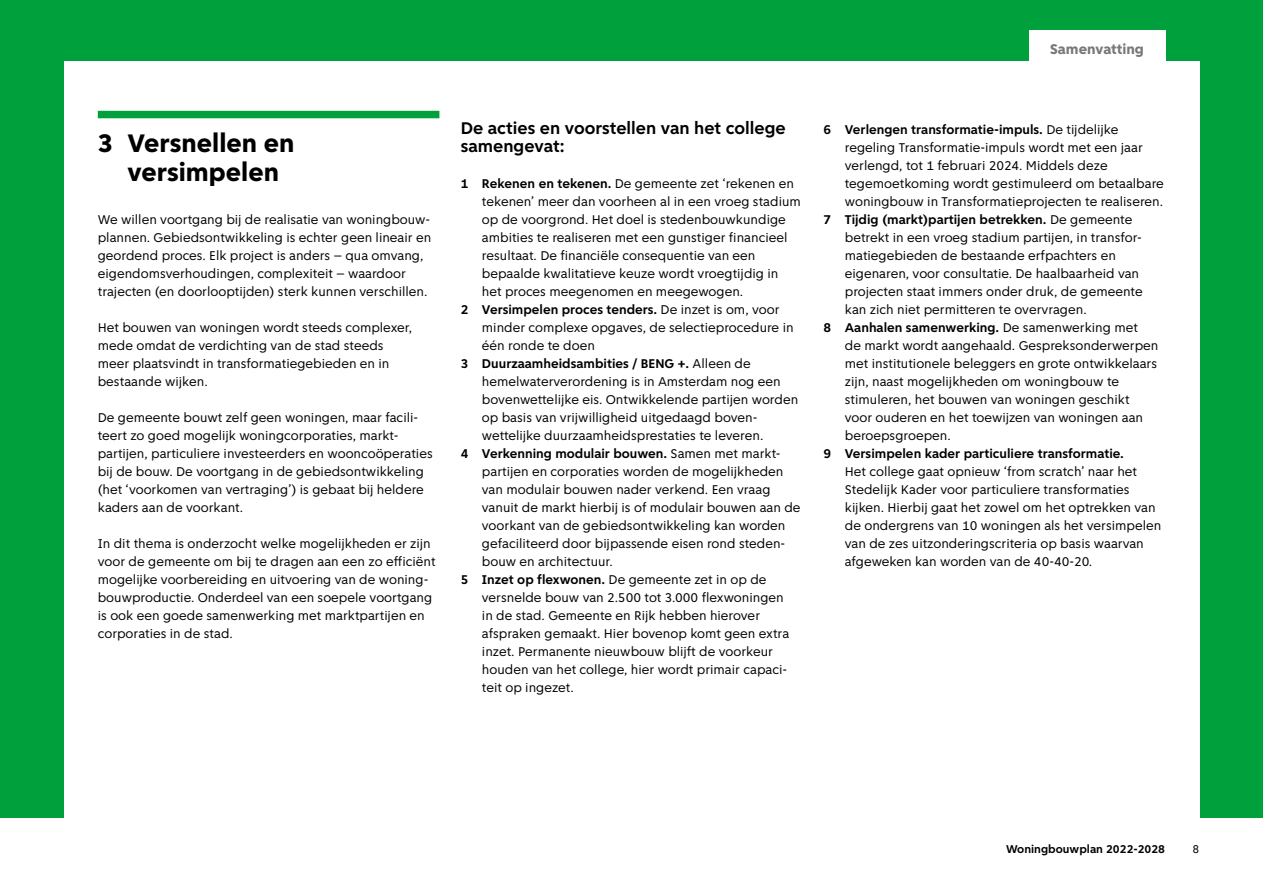
<style>
.page{position:relative;width:1263px;height:893px;background:#fff}
.page>*{position:absolute;margin:0;border:0;box-sizing:border-box;transform-origin:0 0}
.H2_Tussenkop_thema{font:800 27px/29.2px "Amsterdam Sans";color:#000;text-align:center}
.H3_Tussenkop_paragra{font:700 18px/18px "Amsterdam Sans";color:#000}
.t1{font:800 15px "Amsterdam Sans";color:#787878}
.P_Brood{font:13.5px/18px "Amsterdam Sans";color:#000}
.t2{font:700 12px "Amsterdam Sans";color:#000}
.t3{font:12px "Amsterdam Sans";color:#000}
.s1{font-weight:700}
</style>
<div class="page">
<div style="left:0;top:0;width:1263px;height:818px;background:#00a03c"></div>
<div style="left:64px;top:62px;width:1135px;height:774px;background:#fff"></div>
<div style="left:1029px;top:30px;width:136px;height:37px;background:#fff"></div>
<div style="left:98px;top:111px;width:341px;height:7px;background:#00a03c"></div>
<h2 class="H2_Tussenkop_thema" style="left:98px;top:129px;width:198px">3 Versnellen en versimpelen</h2>
<p class="P_Brood" style="left:98px;top:210px;width:335px">We willen voortgang bij de realisatie van woningbouw&shy;plannen. Gebiedsontwikkeling is echter geen lineair en geordend proces. Elk project is anders – qua omvang, eigendomsverhoudingen, complexiteit – waardoor trajecten (en doorlooptijden) sterk kunnen verschillen.</p>
<p class="P_Brood" style="left:98px;top:318px;width:316px">Het bouwen van woningen wordt steeds complexer, mede omdat de verdichting van de stad steeds meer plaatsvindt in transformatiegebieden en in bestaande wijken.</p>
<p class="P_Brood" style="left:98px;top:408px;width:336px">De gemeente bouwt zelf geen woningen, maar facili&shy;teert zo goed mogelijk woningcorporaties, markt&shy;partijen, particuliere investeerders en wooncoöperaties bij de bouw. De voortgang in de gebiedsontwikkeling (het ‘voorkomen van vertraging’) is gebaat bij heldere kaders aan de voorkant.</p>
<p class="P_Brood" style="left:98px;top:534px;width:339px">In dit thema is onderzocht welke mogelijkheden er zijn voor de gemeente om bij te dragen aan een zo efficiënt mogelijke voorbereiding en uitvoering van de woning&shy;bouwproductie. Onderdeel van een soepele voortgang is ook een goede samenwerking met marktpartijen en corporaties in de stad.</p>
<p class="t1" style="left:1050px;top:40px;width:95px">Samenvatting</p>
<h3 class="H3_Tussenkop_paragra" style="left:461px;top:119px;width:327px">De acties en voorstellen van het college samengevat:</h3>
<p class="P_Brood" style="left:482px;top:174px;width:320px;text-indent:-21px"><span class="s1">1 Rekenen en tekenen.</span> De gemeente zet ‘rekenen en tekenen’ meer dan voorheen al in een vroeg stadium op de voorgrond. Het doel is stedenbouwkundige ambities te realiseren met een gunstiger financieel resultaat. De financiële consequentie van een bepaalde kwalitatieve keuze wordt vroegtijdig in het proces meegenomen en meegewogen.</p>
<p class="P_Brood" style="left:482px;top:300px;width:313px;text-indent:-21px"><span class="s1">2 Versimpelen proces tenders.</span> De inzet is om, voor minder complexe opgaves, de selectieprocedure in één ronde te doen</p>
<p class="P_Brood" style="left:482px;top:354px;width:318px;text-indent:-21px"><span class="s1">3 Duurzaamheidsambities / BENG +.</span> Alleen de hemelwaterverordening is in Amsterdam nog een bovenwettelijke eis. Ontwikkelende partijen worden op basis van vrijwilligheid uitgedaagd boven&shy;wettelijke duurzaamheidsprestaties te leveren.</p>
<p class="P_Brood" style="left:482px;top:444px;width:320px;text-indent:-21px"><span class="s1">4 Verkenning modulair bouwen.</span> Samen met markt&shy;partijen en corporaties worden de mogelijkheden van modulair bouwen nader verkend. Een vraag vanuit de markt hierbij is of modulair bouwen aan de voorkant van de gebiedsontwikkeling kan worden gefaciliteerd door bijpassende eisen rond steden&shy;bouw en architectuur.</p>
<p class="P_Brood" style="left:482px;top:570px;width:309px;text-indent:-21px"><span class="s1">5 Inzet op flexwonen.</span> De gemeente zet in op de versnelde bouw van 2.500 tot 3.000 flexwoningen in de stad. Gemeente en Rijk hebben hierover afspraken gemaakt. Hier bovenop komt geen extra inzet. Permanente nieuwbouw blijft de voorkeur houden van het college, hier wordt primair capaci&shy;teit op ingezet.</p>
<p class="P_Brood" style="left:845px;top:120px;width:321px;text-indent:-21px"><span class="s1">6 Verlengen transformatie-impuls.</span> De tijdelijke regeling Transformatie-impuls wordt met een jaar verlengd, tot 1 februari 2024. Middels deze tegemoetkoming wordt gestimuleerd om betaalbare woningbouw in Transformatieprojecten te realiseren.</p>
<p class="P_Brood" style="left:845px;top:210px;width:299px;text-indent:-21px"><span class="s1">7 Tijdig (markt)partijen betrekken.</span> De gemeente betrekt in een vroeg stadium partijen, in transfor&shy;matiegebieden de bestaande erfpachters en eigenaren, voor consultatie. De haalbaarheid van projecten staat immers onder druk, de gemeente kan zich niet permitteren te overvragen.</p>
<p class="P_Brood" style="left:845px;top:318px;width:315px;text-indent:-21px"><span class="s1">8 Aanhalen samenwerking.</span> De samenwerking met<br>de markt wordt aangehaald. Gespreksonderwerpen met institutionele beleggers en grote ontwikkelaars zijn, naast mogelijkheden om woningbouw te stimuleren, het bouwen van woningen geschikt voor ouderen en het toewijzen van woningen aan beroepsgroepen.</p>
<p class="P_Brood" style="left:845px;top:444px;width:318px;text-indent:-21px"><span class="s1">9 Versimpelen kader particuliere transformatie.<br></span>Het college gaat opnieuw ‘from scratch’ naar het Stedelijk Kader voor particuliere transformaties kijken. Hierbij gaat het zowel om het optrekken van de ondergrens van 10 woningen als het versimpelen van de zes uitzonderingscriteria op basis waarvan afgeweken kan worden van de 40-40-20.</p>
<p class="t2" style="left:1006px;top:842px;width:161px">Woningbouwplan 2022-2028</p>
<p class="t3" style="left:1192px;top:842px;width:8px">8</p>
</div>
